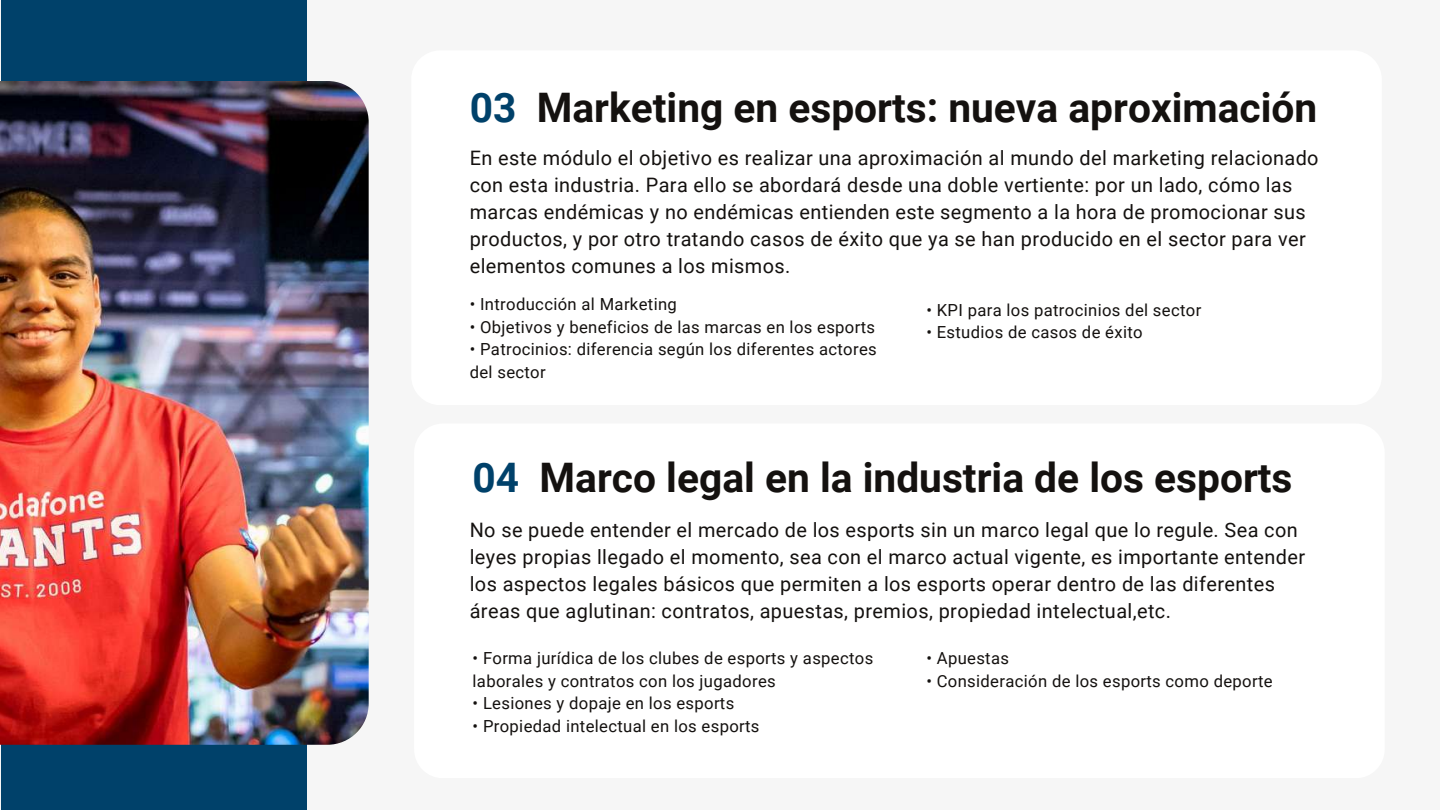
<style>
.page{position:relative;width:1440px;height:810px;background:#f6f6f6}
.page>*{position:absolute;margin:0;border:0;box-sizing:border-box;transform-origin:0 0}
.t1{font:700 40.7px "Roboto";color:#14110f}
.t2{font:19.9px/27.1px "Roboto";letter-spacing:.02em;color:#14110f}
.t3{font:16.6px/22.7px "Roboto";letter-spacing:.02em;color:#14110f}
.s1{color:#00416a}
</style>
<div class="page">
<div style="left:411px;top:50px;width:971px;height:355px;background:#fff;border-radius:29px"></div>
<div style="left:1px;top:0;width:306px;height:810px;background:#00416a"></div>
<img style="left:0;top:81px;width:369px;height:664px">
<div style="left:414px;top:424px;width:971px;height:354px;background:#fff;border-radius:29px"></div>
<h1 class="t1" style="left:470px;top:84px;width:849px"><span class="s1">03</span> Marketing en esports: nueva aproximación</h1>
<p class="t2" style="left:470px;top:144px;width:850px">En este módulo el objetivo es realizar una aproximación al mundo del marketing relacionado con esta industria. Para ello se abordará desde una doble vertiente: por un lado, cómo las marcas endémicas y no endémicas entienden este segmento a la hora de promocionar sus productos, y por otro tratando casos de éxito que ya se han producido en el sector para ver elementos comunes a los mismos.</p>
<p class="t3" style="left:470px;top:293px;width:209px">• Introducción al Marketing</p>
<p class="t3" style="left:470px;top:316px;width:407px">• Objetivos y beneficios de las marcas en los esports</p>
<p class="t3" style="left:470px;top:338px;width:409px">• Patrocinios: diferencia según los diferentes actores del sector</p>
<p class="t3" style="left:926px;top:299px;width:276px">• KPI para los patrocinios del sector</p>
<p class="t3" style="left:926px;top:321px;width:218px">• Estudios de casos de éxito</p>
<h1 class="t1" style="left:473px;top:454px;width:821px"><span class="s1">04</span> Marco legal en la industria de los esports</h1>
<p class="t2" style="left:470px;top:517px;width:837px">No se puede entender el mercado de los esports sin un marco legal que lo regule. Sea con leyes propias llegado el momento, sea con el marco actual vigente, es importante entender los aspectos legales básicos que permiten a los esports operar dentro de las diferentes áreas que aglutinan: contratos, apuestas, premios, propiedad intelectual,etc.</p>
<p class="t3" style="left:473px;top:647px;width:402px">• Forma jurídica de los clubes de esports y aspectos laborales y contratos con los jugadores</p>
<p class="t3" style="left:473px;top:692px;width:263px">• Lesiones y dopaje en los esports</p>
<p class="t3" style="left:473px;top:715px;width:288px">• Propiedad intelectual en los esports</p>
<p class="t3" style="left:926px;top:647px;width:84px">• Apuestas</p>
<p class="t3" style="left:926px;top:670px;width:348px">• Consideración de los esports como deporte</p>
</div>
